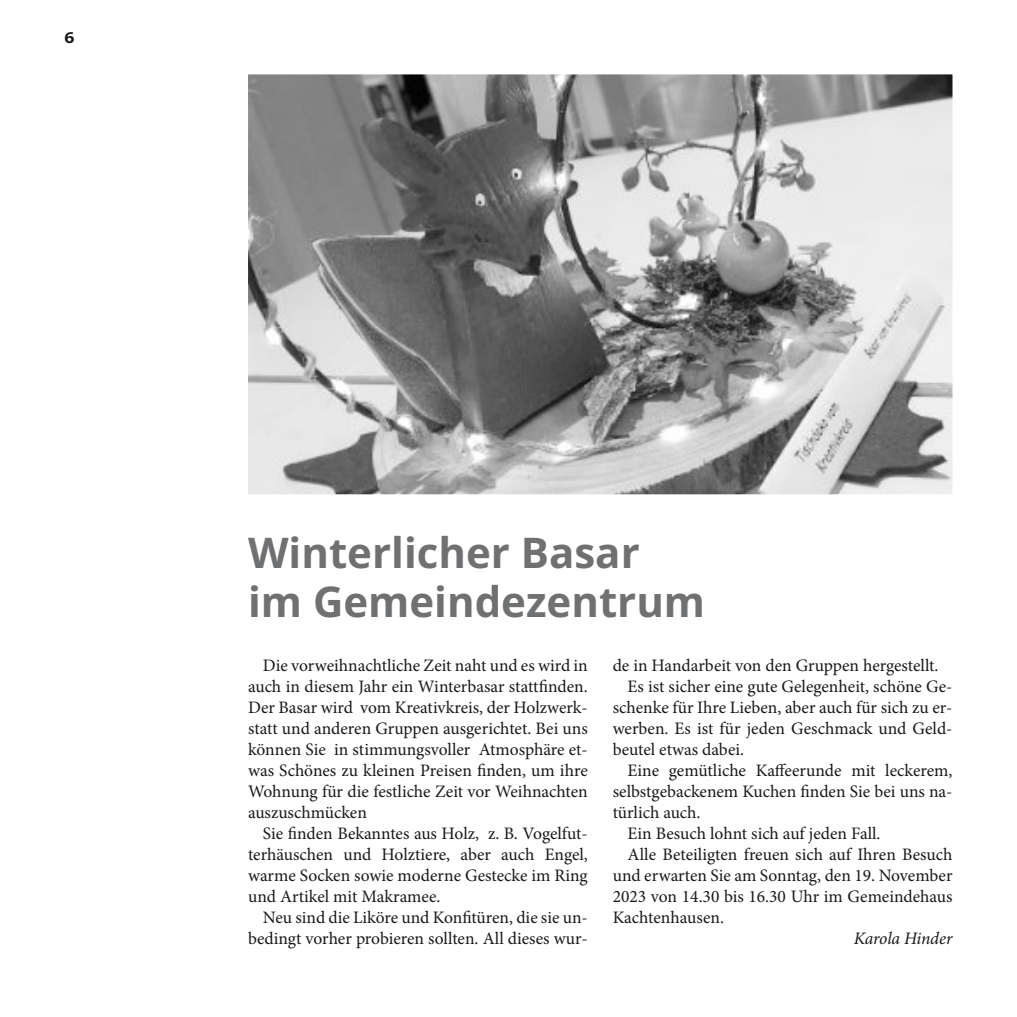
<style>
.page{position:relative;width:1017px;height:1017px;background:#fff}
.page>*{position:absolute;margin:0;border:0;box-sizing:border-box;transform-origin:0 0}
.t1{font:700 42px/49px "Open Sans";color:#6f7072}
.t2{font:17.5px/21px "Minion Pro";color:#1a171b;text-align:justify}
.t3{font:italic 17.5px "Minion Pro";letter-spacing:-.01em;color:#1a171b}
.t4{font:700 14.88px "Open Sans";color:#1a171b;scale:1.18 1}
</style>
<div class="page">
<svg style="left:248px;top:74px;width:705px;height:421px;background:#9f9f9f"></svg>
<p class="t4" style="left:64px;top:27px;width:10px">6</p>
<h1 class="t1" style="left:248px;top:527px;width:459px">Winterlicher Basar<br>im Gemeindezentrum</h1>
<p class="t2" style="left:248px;top:656px;width:341px;text-indent:15px">Die vorweihnachtliche Zeit naht und es wird in auch in diesem Jahr ein Winterbasar stattfinden.<br>Der Basar wird vom Kreativkreis, der Holzwerk&shy;statt und anderen Gruppen ausgerichtet. Bei uns können Sie in stimmungsvoller Atmosphäre et&shy;was Schönes zu kleinen Preisen finden, um ihre Wohnung für die festliche Zeit vor Weihnachten auszuschmücken</p>
<p class="t2" style="left:248px;top:824px;width:341px;text-indent:15px">Sie finden Bekanntes aus Holz, z. B. Vogelfut&shy;terhäuschen und Holztiere, aber auch Engel, warme Socken sowie moderne Gestecke im Ring und Artikel mit Makramee.</p>
<p class="t2" style="left:248px;top:908px;width:341px;text-align:right">Neu sind die Liköre und Konfitüren, die sie un&shy;bedingt vorher probieren sollten. All dieses wur-</p>
<p class="t2" style="left:613px;top:656px;width:327px">de in Handarbeit von den Gruppen hergestellt.</p>
<p class="t2" style="left:628px;top:677px;width:326px">Es ist sicher eine gute Gelegenheit, schöne Ge-</p>
<p class="t2" style="left:613px;top:698px;width:341px">schenke für Ihre Lieben, aber auch für sich zu er-</p>
<p class="t2" style="left:613px;top:719px;width:341px">werben. Es ist für jeden Geschmack und Geld-</p>
<p class="t2" style="left:613px;top:740px;width:133px">beutel etwas dabei.</p>
<p class="t2" style="left:628px;top:761px;width:326px">Eine gemütliche Kaffeerunde mit leckerem,</p>
<p class="t2" style="left:613px;top:782px;width:341px">selbstgebackenem Kuchen finden Sie bei uns na-</p>
<p class="t2" style="left:613px;top:803px;width:89px">türlich auch.</p>
<p class="t2" style="left:628px;top:824px;width:254px">Ein Besuch lohnt sich auf jeden Fall.</p>
<p class="t2" style="left:628px;top:845px;width:326px">Alle Beteiligten freuen sich auf Ihren Besuch</p>
<p class="t2" style="left:613px;top:866px;width:341px">und erwarten Sie am Sonntag, den 19. November</p>
<p class="t2" style="left:613px;top:887px;width:341px">2023 von 14.30 bis 16.30 Uhr im Gemeindehaus</p>
<p class="t2" style="left:613px;top:908px;width:113px">Kachtenhausen.</p>
<p class="t3" style="left:854px;top:931px;width:100px">Karola Hinder</p>
</div>
